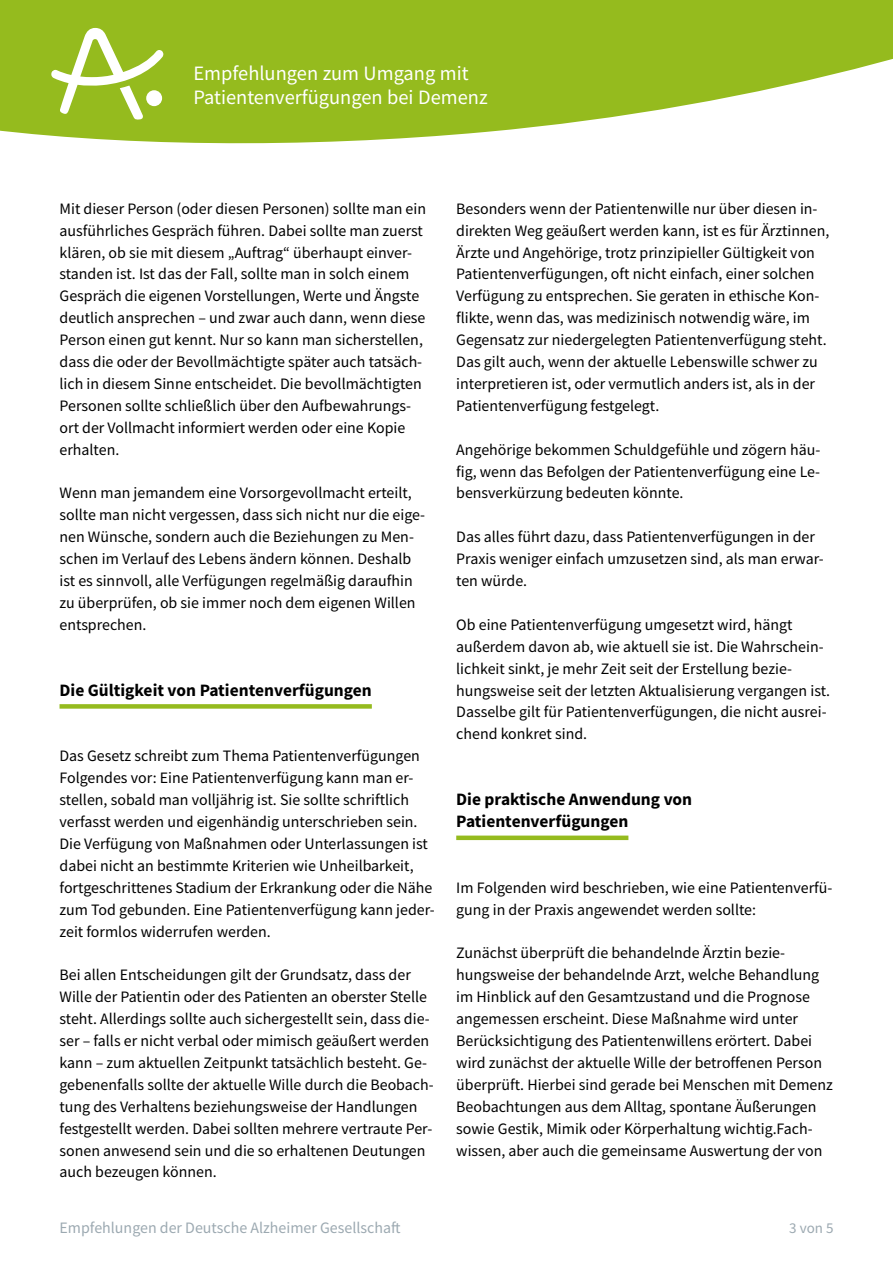
<style>
.page{position:relative;width:893px;height:1263px;background:#fff}
.page>*{position:absolute;margin:0;border:0;box-sizing:border-box;transform-origin:0 0}
.t1{font:20.4px/24.5px "Source Sans Pro";color:#fff}
.Zwischenüberschrift_Abstand{font:700 17.4px/21.9px "Source Sans Pro";color:#000}
.fließtext_ohne-Abstand{font:15.9px/21.9px "Source Sans Pro";color:#000}
.t2{font:15.9px "Source Sans Pro";color:#9ca9b1}
.t3{font:15px "Source Sans Pro";color:#9ca9b1}
</style>
<div class="page">
<svg style="left:0;top:0;width:893px;height:143px;fill:#95bb1e"></svg>
<svg style="left:51px;top:28px;width:112px;height:92px"></svg>
<div style="left:60px;top:704px;width:312px;height:5px;background:#95bb1e"></div>
<div style="left:456px;top:835px;width:172px;height:5px;background:#95bb1e"></div>
<p class="t1" style="left:193px;top:61px;width:296px">Empfehlungen zum Umgang mit<br>Patientenverfügungen bei Demenz</p>
<p class="fließtext_ohne-Abstand" style="left:60px;top:197px;width:368px">Mit dieser Person (oder diesen Personen) sollte man ein ausführliches Gespräch führen. Dabei sollte man zuerst klären, ob sie mit diesem „Auftrag“ überhaupt einver&shy;standen ist. Ist das der Fall, sollte man in solch einem Gespräch die eigenen Vorstellungen, Werte und Ängste deutlich ansprechen – und zwar auch dann, wenn diese Person einen gut kennt. Nur so kann man sicherstellen, dass die oder der Bevollmächtigte später auch tatsäch&shy;lich in diesem Sinne entscheidet. Die bevollmächtigten Personen sollte schließlich über den Aufbewahrungs&shy;ort der Vollmacht informiert werden oder eine Kopie erhalten.</p>
<p class="fließtext_ohne-Abstand" style="left:60px;top:482px;width:367px">Wenn man jemandem eine Vorsorgevollmacht erteilt, sollte man nicht vergessen, dass sich nicht nur die eige&shy;nen Wünsche, sondern auch die Beziehungen zu Men&shy;schen im Verlauf des Lebens ändern können. Deshalb ist es sinnvoll, alle Verfügungen regelmäßig daraufhin zu überprüfen, ob sie immer noch dem eigenen Willen entsprechen.</p>
<h2 class="Zwischenüberschrift_Abstand" style="left:60px;top:679px;width:314px">Die Gültigkeit von Patientenverfügungen</h2>
<p class="fließtext_ohne-Abstand" style="left:60px;top:745px;width:377px">Das Gesetz schreibt zum Thema Patientenverfügungen Folgendes vor: Eine Patientenverfügung kann man er&shy;stellen, sobald man volljährig ist. Sie sollte schriftlich verfasst werden und eigenhändig unterschrieben sein.<br>Die Verfügung von Maßnahmen oder Unterlassungen ist dabei nicht an bestimmte Kriterien wie Unheilbarkeit, fortgeschrittenes Stadium der Erkrankung oder die Nähe zum Tod gebunden. Eine Patientenverfügung kann jeder&shy;zeit formlos widerrufen werden.</p>
<p class="fließtext_ohne-Abstand" style="left:60px;top:964px;width:376px">Bei allen Entscheidungen gilt der Grundsatz, dass der Wille der Patientin oder des Patienten an oberster Stelle steht. Allerdings sollte auch sichergestellt sein, dass die&shy;ser – falls er nicht verbal oder mimisch geäußert werden kann – zum aktuellen Zeitpunkt tatsächlich besteht. Ge&shy;gebenenfalls sollte der aktuelle Wille durch die Beobach&shy;tung des Verhaltens beziehungsweise der Handlungen festgestellt werden. Dabei sollten mehrere vertraute Per&shy;sonen anwesend sein und die so erhaltenen Deutungen auch bezeugen können.</p>
<p class="fließtext_ohne-Abstand" style="left:456px;top:197px;width:375px">Besonders wenn der Patientenwille nur über diesen in&shy;direkten Weg geäußert werden kann, ist es für Ärztinnen, Ärzte und Angehörige, trotz prinzipieller Gültigkeit von Patientenverfügungen, oft nicht einfach, einer solchen Verfügung zu entsprechen. Sie geraten in ethische Kon&shy;flikte, wenn das, was medizinisch notwendig wäre, im Gegensatz zur niedergelegten Patientenverfügung steht.<br>Das gilt auch, wenn der aktuelle Lebenswille schwer zu interpretieren ist, oder vermutlich anders ist, als in der Patientenverfügung festgelegt.</p>
<p class="fließtext_ohne-Abstand" style="left:456px;top:438px;width:366px;text-align:justify">Angehörige bekommen Schuldgefühle und zögern häu&shy;fig, wenn das Befolgen der Patientenverfügung eine Le&shy;bensverkürzung bedeuten könnte.</p>
<p class="fließtext_ohne-Abstand" style="left:456px;top:526px;width:369px">Das alles führt dazu, dass Patientenverfügungen in der<br>Praxis weniger einfach umzusetzen sind, als man erwar&shy;ten würde.</p>
<p class="fließtext_ohne-Abstand" style="left:456px;top:613px;width:375px">Ob eine Patientenverfügung umgesetzt wird, hängt außerdem davon ab, wie aktuell sie ist. Die Wahrschein&shy;lichkeit sinkt, je mehr Zeit seit der Erstellung bezie&shy;hungsweise seit der letzten Aktualisierung vergangen ist.<br>Dasselbe gilt für Patientenverfügungen, die nicht ausrei&shy;chend konkret sind.</p>
<h2 class="Zwischenüberschrift_Abstand" style="left:456px;top:788px;width:237px">Die praktische Anwendung von<br>Patientenverfügungen</h2>
<p class="fließtext_ohne-Abstand" style="left:456px;top:876px;width:378px">Im Folgenden wird beschrieben, wie eine Patientenverfü&shy;gung in der Praxis angewendet werden sollte:</p>
<p class="fließtext_ohne-Abstand" style="left:456px;top:942px;width:378px">Zunächst überprüft die behandelnde Ärztin bezie&shy;hungsweise der behandelnde Arzt, welche Behandlung im Hinblick auf den Gesamtzustand und die Prognose angemessen erscheint. Diese Maßnahme wird unter Berücksichtigung des Patientenwillens erörtert. Dabei wird zunächst der aktuelle Wille der betroffenen Person überprüft. Hierbei sind gerade bei Menschen mit Demenz Beobachtungen aus dem Alltag, spontane Äußerungen sowie Gestik, Mimik oder Körperhaltung wichtig.Fach&shy;wissen, aber auch die gemeinsame Auswertung der von</p>
<p class="t2" style="left:60px;top:1218px;width:342px">Empfehlungen der Deutsche Alzheimer Gesellschaft</p>
<p class="t3" style="left:789px;top:1219px;width:46px">3 von 5</p>
</div>
